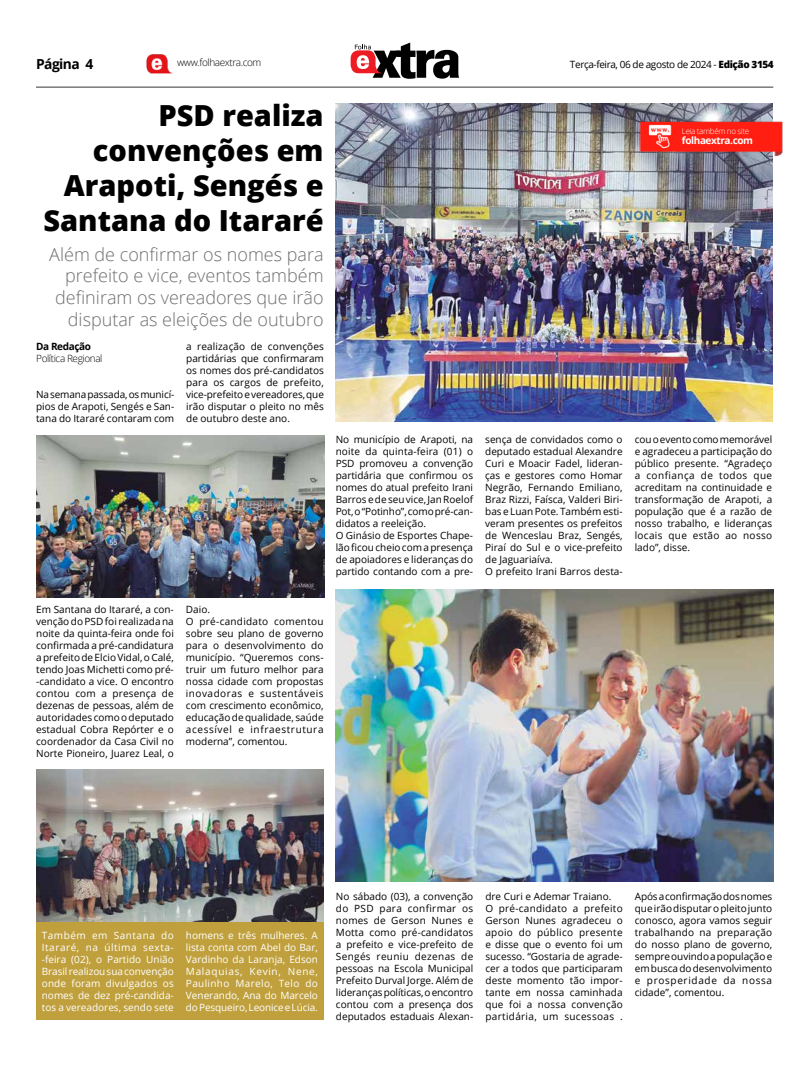
<style>
.page{position:relative;width:811px;height:1072px;background:#fff}
.page>*{position:absolute;margin:0;border:0;box-sizing:border-box;transform-origin:0 0}
.t1{font:800 29px/34.8px "Open Sans";color:#000;text-align:right}
.t2{font:300 18px/21.6px "Open Sans";color:#6d6e71;text-align:right}
.t3{font:700 13.8px "Open Sans";letter-spacing:-.04em;color:#000}
.t4{font:10px/12px "Open Sans";color:#000;text-align:justify}
.t5{font:10px/12px "Open Sans";color:#fff;text-align:justify}
.t6{font:10px "Open Sans";letter-spacing:-.04em;color:#000}
.t7{font:300 10px "Open Sans";letter-spacing:-.04em;color:#000}
.t8{font:700 10px "Open Sans";letter-spacing:-.04em;color:#fff}
.t9{font:700 10px "Open Sans";letter-spacing:-.04em;color:#000}
.t10{font:300 8px "Open Sans";letter-spacing:-.04em;color:#fff}
.s1{font-weight:800}
</style>
<div class="page">
<img style="left:36px;top:769px;width:288px;height:153px">
<div style="left:36px;top:922px;width:288px;height:98px;background:#c0a03d"></div>
<img style="left:146px;top:54px;width:27px;height:19px">
<svg style="left:351px;top:43px;width:108px;height:36px"></svg>
<hr style="left:36px;top:87px;width:737px;height:1px;background:#363639">
<img style="left:336px;top:104px;width:436px;height:318px">
<img style="left:336px;top:590px;width:437px;height:291px">
<img style="left:36px;top:435px;width:288px;height:162px">
<img style="left:594px;top:118px;width:189px;height:42px">
<h3 class="t3" style="left:36px;top:54px;width:59px">Página 4</h3>
<p class="t7" style="left:177px;top:56px;width:86px">www.folhaextra.com</p>
<p class="t6" style="left:570px;top:58px;width:205px">Terça-feira, 06 de agosto de 2024 - <span class="s1">Edição 3154</span></p>
<h1 class="t1" style="left:43px;top:97px;width:282px">PSD realiza convenções em<br>Arapoti, Sengés e<br>Santana do Itararé</h1>
<h2 class="t2" style="left:49px;top:243px;width:276px">Além de confirmar os nomes para prefeito e vice, eventos também definiram os vereadores que irão disputar as eleições de outubro</h2>
<p class="t10" style="left:682px;top:125px;width:69px">Leia também no site</p>
<p class="t8" style="left:682px;top:133px;width:73px">folhaextra.com</p>
<p class="t9" style="left:36px;top:339px;width:56px">Da Redação</p>
<p class="t7" style="left:36px;top:351px;width:68px">Política Regional</p>
<p class="t4" style="left:36px;top:388px;width:140px">Na semana passada, os municí&shy;pios de Arapoti, Sengés e San&shy;tana do Itararé contaram com</p>
<p class="t4" style="left:186px;top:340px;width:139px">a realização de convenções partidárias que confirmaram os nomes dos pré-candidatos para os cargos de prefeito, vice-prefeito e vereadores, que irão disputar o pleito no mês de outubro deste ano.</p>
<p class="t4" style="left:36px;top:602px;width:139px">Em Santana do Itararé, a con&shy;venção do PSD foi realizada na noite da quinta-feira onde foi confirmada a pré-candidatura a prefeito de Elcio Vidal, o Calé, tendo Joas Michetti como pré--candidato a vice. O encontro contou com a presença de dezenas de pessoas, além de autoridades como o deputado estadual Cobra Repórter e o coordenador da Casa Civil no Norte Pioneiro, Juarez Leal, o</p>
<p class="t4" style="left:186px;top:602px;width:139px;text-align:left">Daio.<br>O pré-candidato comentou sobre seu plano de governo para o desenvolvimento do município. “Queremos cons&shy;truir um futuro melhor para nossa cidade com propostas inovadoras e sustentáveis com crescimento econômico, educação de qualidade, saúde acessível e infraestrutura moderna”, comentou.</p>
<p class="t4" style="left:336px;top:433px;width:139px;text-align:left">No município de Arapoti, na noite da quinta-feira (01) o<br>PSD promoveu a convenção partidária que confirmou os nomes do atual prefeito Irani<br>Barros e de seu vice, Jan Roelof<br>Pot, o “Potinho”, como pré-can&shy;didatos a reeleição.<br>O Ginásio de Esportes Chape&shy;lão ficou cheio com a presença de apoiadores e lideranças do partido contando com a pre-</p>
<p class="t4" style="left:485px;top:433px;width:139px;text-align:left">sença de convidados como o deputado estadual Alexandre<br>Curi e Moacir Fadel, lideran&shy;ças e gestores como Homar<br>Negrão, Fernando Emiliano,<br>Braz Rizzi, Faísca, Valderi Biri&shy;bas e Luan Pote. Também esti&shy;veram presentes os prefeitos de Wenceslau Braz, Sengés,<br>Piraí do Sul e o vice-prefeito de Jaguariaíva.<br>O prefeito Irani Barros desta-</p>
<p class="t4" style="left:635px;top:433px;width:139px">cou o evento como memorável e agradeceu a participação do público presente. “Agradeço a confiança de todos que acreditam na continuidade e transformação de Arapoti, a população que é a razão de nosso trabalho, e lideranças locais que estão ao nosso lado”, disse.</p>
<p class="t5" style="left:42px;top:929px;width:133px">Também em Santana do Itararé, na última sexta--feira (02), o Partido União Brasil realizou sua convenção onde foram divulgados os nomes de dez pré-candida&shy;tos a vereadores, sendo sete</p>
<p class="t5" style="left:186px;top:929px;width:133px">homens e três mulheres. A lista conta com Abel do Bar, Vardinho da Laranja, Edson Malaquias, Kevin, Nene, Paulinho Marelo, Telo do Venerando, Ana do Marcelo do Pesqueiro, Leonice e Lúcia.</p>
<p class="t4" style="left:336px;top:890px;width:139px">No sábado (03), a convenção do PSD para confirmar os nomes de Gerson Nunes e Motta como pré-candidatos a prefeito e vice-prefeito de Sengés reuniu dezenas de pessoas na Escola Municipal Prefeito Durval Jorge. Além de lideranças políticas, o encontro contou com a presença dos deputados estaduais Alexan-</p>
<p class="t4" style="left:485px;top:890px;width:139px;text-align:left">dre Curi e Ademar Traiano.<br>O pré-candidato a prefeito<br>Gerson Nunes agradeceu o apoio do público presente e disse que o evento foi um sucesso. “Gostaria de agrade&shy;cer a todos que participaram deste momento tão impor&shy;tante em nossa caminhada que foi a nossa convenção partidária, um sucessoas .</p>
<p class="t4" style="left:635px;top:890px;width:139px">Após a confirmação dos nomes que irão disputar o pleito junto conosco, agora vamos seguir trabalhando na preparação do nosso plano de governo, sempre ouvindo a população e em busca do desenvolvimento e prosperidade da nossa cidade”, comentou.</p>
</div>
